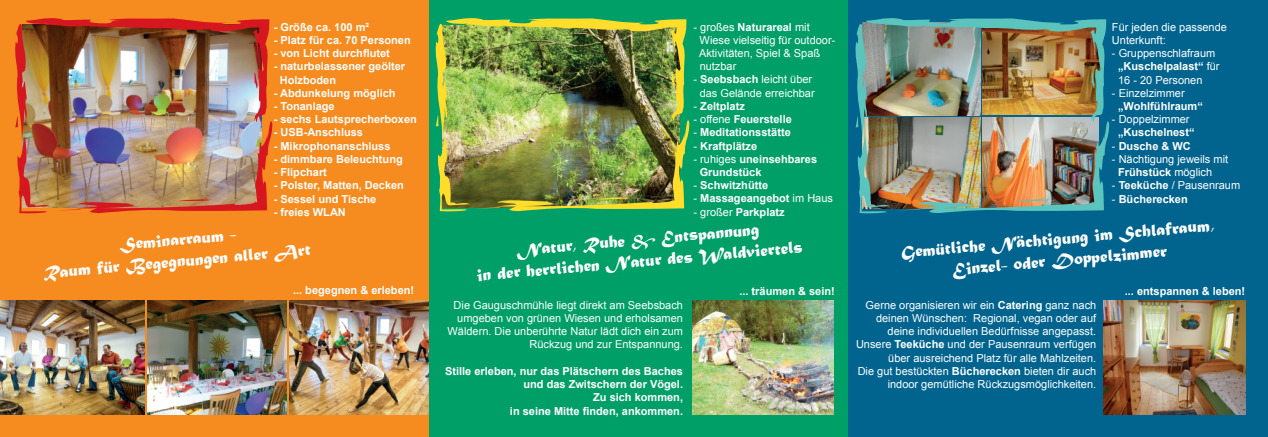
<style>
.page{position:relative;width:1268px;height:437px;background:#fff}
.page>*{position:absolute;margin:0;border:0;box-sizing:border-box;transform-origin:0 0}
.t1{font:18px "Matura MT Script Capitals";color:#fff}
.t2{font:11px/13.2px "Arial";color:#fff;text-align:right}
.t3{font:700 11px/13.2px "Arial";color:#fff;text-align:right}
.s1{font-weight:700}
.s2{font-weight:400}
</style>
<div class="page">
<div style="left:428px;top:0;width:420px;height:437px;background:#009f68"></div>
<div style="left:0;top:0;width:428px;height:437px;background:#f68b1f"></div>
<div style="left:848px;top:0;width:419px;height:437px;background:#00648e"></div>
<img style="left:692px;top:300px;width:141px;height:114px">
<img style="left:1103px;top:300px;width:141px;height:114px">
<img style="left:147px;top:300px;width:139px;height:114px">
<img style="left:435px;top:19px;width:254px;height:192px">
<img style="left:15px;top:19px;width:257px;height:194px">
<img style="left:289px;top:300px;width:139px;height:114px">
<img style="left:0;top:300px;width:145px;height:114px">
<img style="left:855px;top:19px;width:253px;height:194px">
<p class="t3" style="left:274px;top:21px;width:97px">- Größe ca. 100 m²</p>
<p class="t3" style="left:274px;top:34px;width:138px">- Platz für ca. 70 Personen</p>
<p class="t3" style="left:274px;top:47px;width:118px">- von Licht durchflutet</p>
<p class="t3" style="left:274px;top:60px;width:133px">- naturbelassener geölter</p>
<p class="t3" style="left:280px;top:73px;width:58px">Holzboden</p>
<p class="t3" style="left:274px;top:87px;width:123px">- Abdunkelung möglich</p>
<p class="t3" style="left:274px;top:100px;width:62px">- Tonanlage</p>
<p class="t3" style="left:274px;top:113px;width:145px">- sechs Lautsprecherboxen</p>
<p class="t3" style="left:274px;top:126px;width:91px">- USB-Anschluss</p>
<p class="t3" style="left:274px;top:139px;width:118px">- Mikrophonanschluss</p>
<p class="t3" style="left:274px;top:153px;width:130px">- dimmbare Beleuchtung</p>
<p class="t3" style="left:274px;top:166px;width:55px">- Flipchart</p>
<p class="t3" style="left:274px;top:179px;width:132px">- Polster, Matten, Decken</p>
<p class="t3" style="left:274px;top:192px;width:104px">- Sessel und Tische</p>
<p class="t3" style="left:274px;top:205px;width:74px">- freies WLAN</p>
<p class="t1" style="left:119px;top:233px;width:118px;rotate:-5deg">Seminarraum -</p>
<p class="t1" style="left:42px;top:261px;width:270px;rotate:-5deg">Raum für Begegnungen aller Art</p>
<p class="t2" style="left:693px;top:20px;width:118px">- großes <span class="s1">Naturareal</span> mit</p>
<p class="t2" style="left:699px;top:33px;width:137px">Wiese vielseitig für outdoor-</p>
<p class="t2" style="left:699px;top:47px;width:123px">Aktivitäten, Spiel &amp; Spaß</p>
<p class="t2" style="left:699px;top:60px;width:38px">nutzbar</p>
<p class="t2" style="left:693px;top:73px;width:120px">- <span class="s1">Seebsbach</span> leicht über</p>
<p class="t2" style="left:699px;top:86px;width:116px">das Gelände erreichbar</p>
<p class="t3" style="left:693px;top:100px;width:53px"><span class="s2">-</span> Zeltplatz</p>
<p class="t3" style="left:693px;top:113px;width:100px"><span class="s2">- offene</span> Feuerstelle</p>
<p class="t3" style="left:693px;top:126px;width:99px"><span class="s2">-</span> Meditationsstätte</p>
<p class="t3" style="left:693px;top:139px;width:65px"><span class="s2">-</span> Kraftplätze</p>
<p class="t3" style="left:693px;top:152px;width:125px"><span class="s2">- ruhiges</span> uneinsehbares</p>
<p class="t3" style="left:699px;top:166px;width:63px">Grundstück</p>
<p class="t3" style="left:693px;top:179px;width:76px"><span class="s2">-</span> Schwitzhütte</p>
<p class="t3" style="left:693px;top:192px;width:141px"><span class="s2">-</span> Massageangebot <span class="s2">im Haus</span></p>
<p class="t3" style="left:693px;top:205px;width:93px"><span class="s2">- großer</span> Parkplatz</p>
<p class="t1" style="left:515px;top:239px;width:245px;rotate:-5deg">Natur, Ruhe &amp; Entspannung</p>
<p class="t1" style="left:476px;top:264px;width:328px;rotate:-5deg">in der herrlichen Natur des Waldviertels</p>
<p class="t2" style="left:1111px;top:20px;width:116px;text-align:left">Für jeden die passende<br>Unterkunft:</p>
<p class="t2" style="left:1111px;top:47px;width:105px">- Gruppenschlafraum</p>
<p class="t3" style="left:1117px;top:60px;width:103px">„Kuschelpalast“ <span class="s2">für</span></p>
<p class="t2" style="left:1117px;top:73px;width:86px">16 - 20 Personen</p>
<p class="t2" style="left:1111px;top:86px;width:74px">- Einzelzimmer</p>
<p class="t3" style="left:1117px;top:100px;width:86px">„Wohlfühlraum“</p>
<p class="t2" style="left:1111px;top:113px;width:79px">- Doppelzimmer</p>
<p class="t3" style="left:1117px;top:126px;width:78px">„Kuschelnest“</p>
<p class="t3" style="left:1111px;top:139px;width:80px"><span class="s2">-</span> Dusche &amp; WC</p>
<p class="t2" style="left:1111px;top:152px;width:118px">- Nächtigung jeweils mit</p>
<p class="t3" style="left:1117px;top:166px;width:96px">Frühstück <span class="s2">möglich</span></p>
<p class="t2" style="left:1111px;top:179px;width:130px">- <span class="s1">Teeküche</span> / Pausenraum</p>
<p class="t3" style="left:1111px;top:192px;width:77px"><span class="s2">-</span> Bücherecken</p>
<p class="t1" style="left:900px;top:241px;width:316px;rotate:-5deg">Gemütliche Nächtigung im Schlafraum,</p>
<p class="t1" style="left:951px;top:258px;width:217px;rotate:-5deg">Einzel- oder Doppelzimmer</p>
<p class="t3" style="left:293px;top:284px;width:123px">... begegnen &amp; erleben!</p>
<p class="t3" style="left:739px;top:285px;width:97px">... träumen &amp; sein!</p>
<p class="t3" style="left:1124px;top:285px;width:122px">... entspannen &amp; leben!</p>
<p class="t2" style="left:447px;top:298px;width:237px">Die Gauguschmühle liegt direkt am Seebsbach umgeben von grünen Wiesen und erholsamen Wäldern. Die unberührte Natur lädt dich ein zum Rückzug und zur Entspannung.</p>
<p class="t3" style="left:445px;top:364px;width:239px">Stille erleben, nur das Plätschern des Baches und das Zwitschern der Vögel.</p>
<p class="t3" style="left:593px;top:391px;width:91px">Zu sich kommen,</p>
<p class="t3" style="left:510px;top:404px;width:174px">in seine Mitte finden, ankommen.</p>
<p class="t2" style="left:865px;top:298px;width:232px">Gerne organisieren wir ein <span class="s1">Catering</span> ganz nach deinen Wünschen: Regional, vegan oder auf deine individuellen Bedürfnisse angepasst.</p>
<p class="t2" style="left:855px;top:338px;width:242px">Unsere <span class="s1">Teeküche</span> und der Pausenraum verfügen über ausreichend Platz für alle Mahlzeiten.</p>
<p class="t2" style="left:857px;top:364px;width:240px">Die gut bestückten <span class="s1">Bücherecken</span> bieten dir auch indoor gemütliche Rückzugsmöglichkeiten.</p>
</div>
